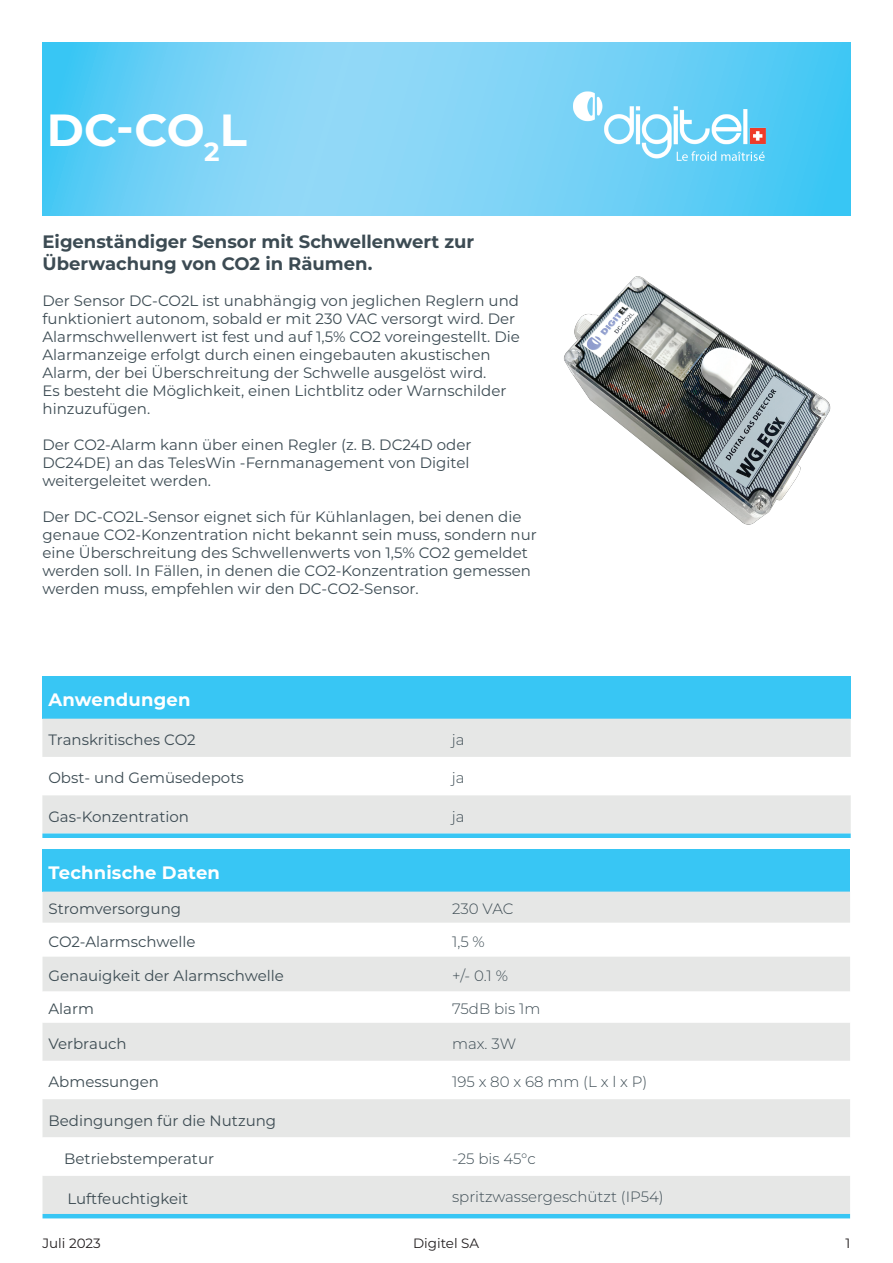
<style>
.page{position:relative;width:893px;height:1263px;background:#fff}
.page>*{position:absolute;margin:0;border:0;box-sizing:border-box;transform-origin:0 0}
.t1{font:700 45px "Montserrat";color:#fff}
.t2{font:700 18px/21.6px "Montserrat";color:#3c4b53}
.t3{font:700 18px "Montserrat";letter-spacing:.01em;color:#fff}
.t4{font:15px/18px "Montserrat";color:#3c4b53}
.t5{font:300 15px "Montserrat";color:#3c4b53}
.t6{font:15px "Montserrat";color:#3c4b52}
.t7{font:15px "Montserrat";color:#3c4c53}
.t8{font:13.5px "Montserrat";color:#231f20}
</style>
<div class="page">
<svg style="left:43px;top:43px;width:807px;height:173px;background:#73d1f6"></svg>
<div style="left:42px;top:676px;width:809px;height:43px;background:#38c6f4"></div>
<div style="left:42px;top:719px;width:809px;height:114px;background:#e6e7e6"></div>
<svg style="left:42px;top:757px;width:809px;height:38px"></svg>
<svg style="left:42px;top:833px;width:809px;height:5px;background:#4acaf3"></svg>
<img style="left:573px;top:82px;width:247px;height:94px">
<img style="left:564px;top:276px;width:267px;height:249px">
<div style="left:43px;top:849px;width:807px;height:42px;background:#38c6f4"></div>
<svg style="left:43px;top:891px;width:807px;height:323px;fill:#e6e7e6"></svg>
<svg style="left:43px;top:991px;width:807px;height:185px"></svg>
<hr style="left:43px;top:1214px;width:807px;height:4px;background:#38c6f4">
<h1 class="t1" style="left:47px;top:97px;width:201px">DC-CO<sub>2</sub>L</h1>
<p class="t2" style="left:43px;top:230px;width:433px">Eigenständiger Sensor mit Schwellenwert zur<br>Überwachung von CO2 in Räumen.</p>
<p class="t4" style="left:43px;top:291px;width:479px">Der Sensor DC-CO2L ist unabhängig von jeglichen Reglern und funktioniert autonom, sobald er mit 230 VAC versorgt wird. Der Alarmschwellenwert ist fest und auf 1,5% CO2 voreingestellt. Die Alarmanzeige erfolgt durch einen eingebauten akustischen Alarm, der bei Überschreitung der Schwelle ausgelöst wird.<br>Es besteht die Möglichkeit, einen Lichtblitz oder Warnschilder hinzuzufügen.</p>
<p class="t4" style="left:43px;top:435px;width:430px">Der CO2-Alarm kann über einen Regler (z. B. DC24D oder<br>DC24DE) an das TelesWin -Fernmanagement von Digitel weitergeleitet werden.</p>
<p class="t4" style="left:43px;top:507px;width:496px">Der DC-CO2L-Sensor eignet sich für Kühlanlagen, bei denen die genaue CO2-Konzentration nicht bekannt sein muss, sondern nur eine Überschreitung des Schwellenwerts von 1,5% CO2 gemeldet werden soll. In Fällen, in denen die CO2-Konzentration gemessen werden muss, empfehlen wir den DC-CO2-Sensor.</p>
<p class="t3" style="left:48px;top:687px;width:144px">Anwendungen</p>
<p class="t4" style="left:48px;top:730px;width:149px">Transkritisches CO2</p>
<p class="t5" style="left:452px;top:729px;width:14px">ja</p>
<p class="t4" style="left:48px;top:768px;width:197px">Obst- und Gemüsedepots</p>
<p class="t5" style="left:452px;top:768px;width:14px">ja</p>
<p class="t4" style="left:48px;top:807px;width:142px">Gas-Konzentration</p>
<p class="t5" style="left:452px;top:806px;width:14px">ja</p>
<p class="t3" style="left:49px;top:860px;width:173px">Technische Daten</p>
<p class="t4" style="left:49px;top:899px;width:134px">Stromversorgung</p>
<p class="t5" style="left:452px;top:899px;width:63px">230 VAC</p>
<p class="t4" style="left:49px;top:932px;width:149px">CO2-Alarmschwelle</p>
<p class="t5" style="left:452px;top:931px;width:34px">1,5 %</p>
<p class="t7" style="left:49px;top:966px;width:237px">Genauigkeit der Alarmschwelle</p>
<p class="t5" style="left:452px;top:966px;width:57px">+/- 0.1 %</p>
<p class="t6" style="left:49px;top:999px;width:47px">Alarm</p>
<p class="t5" style="left:452px;top:999px;width:90px">75dB bis 1m</p>
<p class="t6" style="left:49px;top:1033px;width:80px">Verbrauch</p>
<p class="t5" style="left:452px;top:1033px;width:66px">max. 3W</p>
<p class="t6" style="left:49px;top:1071px;width:112px">Abmessungen</p>
<p class="t5" style="left:452px;top:1072px;width:197px">195 x 80 x 68 mm (L x l x P)</p>
<p class="t6" style="left:49px;top:1110px;width:229px">Bedingungen für die Nutzung</p>
<p class="t6" style="left:64px;top:1148px;width:151px">Betriebstemperatur</p>
<p class="t5" style="left:452px;top:1148px;width:85px">-25 bis 45°c</p>
<p class="t6" style="left:67px;top:1188px;width:122px">Luftfeuchtigkeit</p>
<p class="t5" style="left:452px;top:1186px;width:213px">spritzwassergeschützt (IP54)</p>
<p class="t8" style="left:42px;top:1234px;width:60px">Juli 2023</p>
<p class="t8" style="left:413px;top:1234px;width:68px">Digitel SA</p>
<p class="t8" style="left:846px;top:1234px;width:6px">1</p>
</div>
